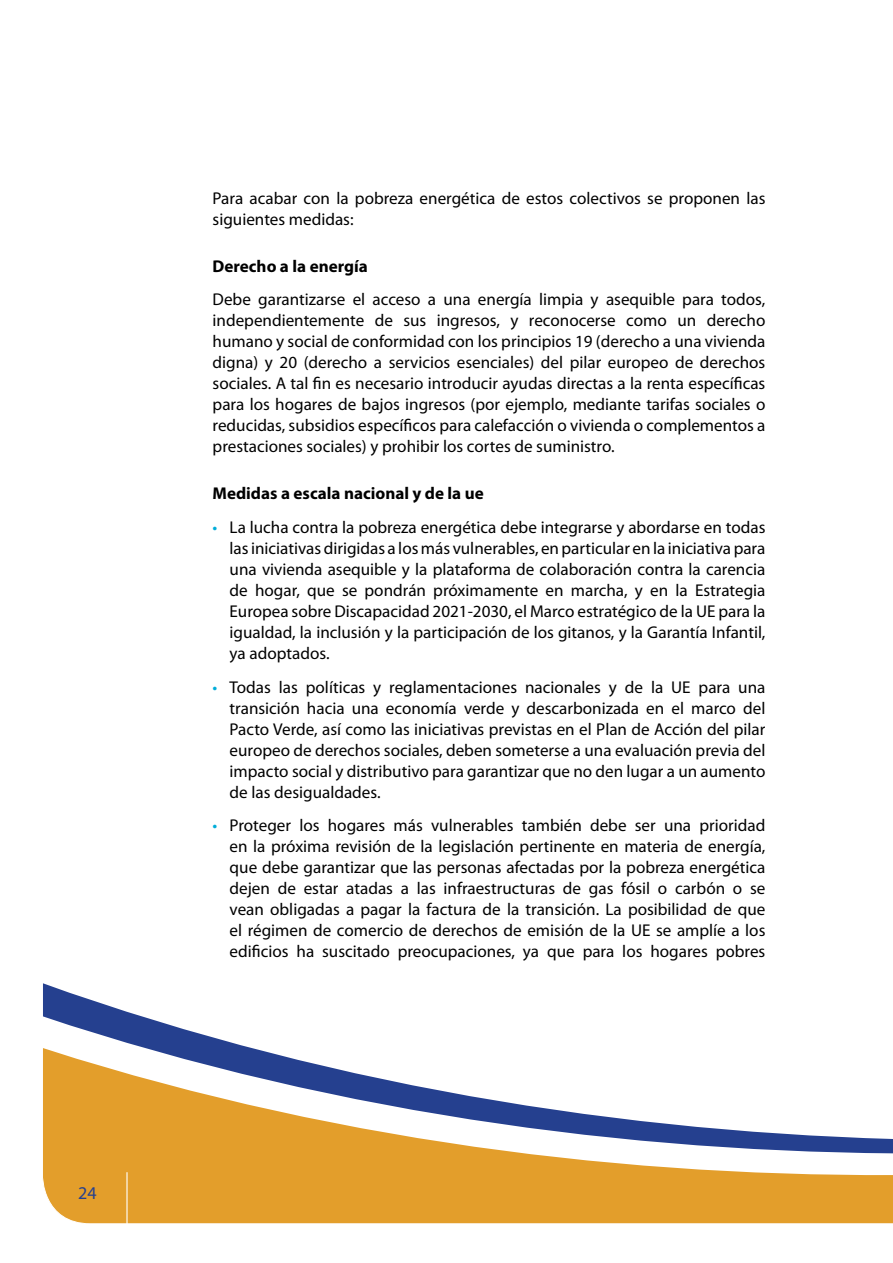
<style>
.page{position:relative;width:893px;height:1263px;background:#fff}
.page>*{position:absolute;margin:0;border:0;box-sizing:border-box;transform-origin:0 0}
.t1{font:18px "Myriad Pro";color:#25408f}
.body_text{font:17.1px/21px "Myriad Pro";color:#000;text-align:justify}
.body_text-2{font:700 17.1px "Myriad Pro";color:#000}
.s1{font-size:17.25px;color:#00add9}
</style>
<div class="page">
<svg style="left:42px;top:983px;width:851px;height:241px"></svg>
<p class="t1" style="left:78px;top:1183px;width:20px">24</p>
<p class="body_text" style="left:213px;top:188px;width:554px">Para acabar con la pobreza energética de estos colectivos se proponen las siguientes medidas:</p>
<p class="body_text-2" style="left:213px;top:256px;width:157px">Derecho a la energía</p>
<p class="body_text" style="left:213px;top:290px;width:554px">Debe garantizarse el acceso a una energía limpia y asequible para todos, independientemente de sus ingresos, y reconocerse como un derecho humano y social de conformidad con los principios 19 (derecho a una vivienda digna) y 20 (derecho a servicios esenciales) del pilar europeo de derechos sociales. A tal fin es necesario introducir ayudas directas a la renta específicas para los hogares de bajos ingresos (por ejemplo, mediante tarifas sociales o reducidas, subsidios específicos para calefacción o vivienda o complementos a prestaciones sociales) y prohibir los cortes de suministro.</p>
<p class="body_text-2" style="left:213px;top:484px;width:273px">Medidas a escala nacional y de la ue</p>
<p class="body_text" style="left:230px;top:517px;width:537px;text-indent:-17px"><span class="s1">•</span> La lucha contra la pobreza energética debe integrarse y abordarse en todas las iniciativas dirigidas a los más vulnerables, en particular en la iniciativa para una vivienda asequible y la plataforma de colaboración contra la carencia de hogar, que se pondrán próximamente en marcha, y en la Estrategia Europea sobre Discapacidad 2021-2030, el Marco estratégico de la UE para la igualdad, la inclusión y la participación de los gitanos, y la Garantía Infantil, ya adoptados.</p>
<p class="body_text" style="left:230px;top:677px;width:537px;text-indent:-17px"><span class="s1">•</span> Todas las políticas y reglamentaciones nacionales y de la UE para una transición hacia una economía verde y descarbonizada en el marco del Pacto Verde, así como las iniciativas previstas en el Plan de Acción del pilar europeo de derechos sociales, deben someterse a una evaluación previa del impacto social y distributivo para garantizar que no den lugar a un aumento de las desigualdades.</p>
<p class="body_text" style="left:230px;top:815px;width:537px;text-indent:-17px"><span class="s1">•</span> Proteger los hogares más vulnerables también debe ser una prioridad en la próxima revisión de la legislación pertinente en materia de energía, que debe garantizar que las personas afectadas por la pobreza energética dejen de estar atadas a las infraestructuras de gas fósil o carbón o se vean obligadas a pagar la factura de la transición. La posibilidad de que el régimen de comercio de derechos de emisión de la UE se amplíe a los edificios ha suscitado preocupaciones, ya que para los hogares pobres</p>
</div>
